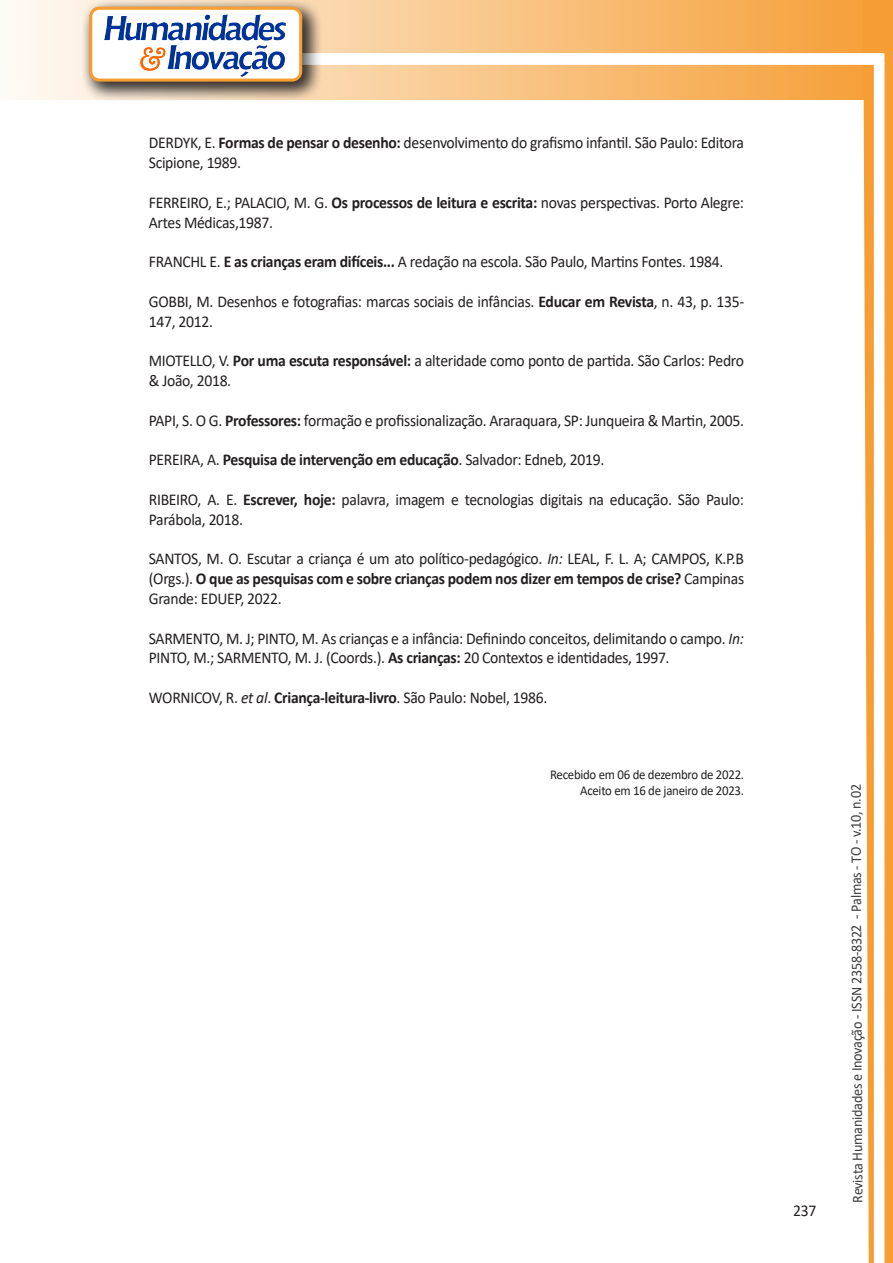
<style>
.page{position:relative;width:893px;height:1263px;background:#fff}
.page>*{position:absolute;margin:0;border:0;box-sizing:border-box;transform-origin:0 0}
.texto{font:16.5px/19.8px "Calibri";letter-spacing:-.02em;color:#231f20;scale:.95 1}
.t1{font:15px "Calibri";letter-spacing:-.025em;color:#3e3e3f;scale:.95 1}
.texto-2{font:13.5px "Calibri";letter-spacing:-.02em;color:#231f20;scale:.95 1}
.s1{font-weight:700}
.s2{font-style:italic}
</style>
<div class="page">
<svg style="left:5px;top:0;width:858px;height:100px;background:#f9c484"></svg>
<div style="left:302px;top:53px;width:582px;height:12px;background:#fff;border:2px solid #fff"></div>
<svg style="left:863px;top:0;width:30px;height:1263px"></svg>
<div style="left:81px;top:0;width:241px;height:102px;background:#231f20;opacity:.75"></div>
<div style="left:91px;top:8px;width:210px;height:72px;background:#fff;border-radius:9px"></div>
<img style="left:104px;top:14px;width:181px;height:62px">
<div style="left:89px;top:7px;width:213px;height:75px;border:3px solid #f69e34;border-radius:9px"></div>
<p class="texto" style="left:149px;top:133px;width:628px">DERDYK, E. <span class="s1">Formas de pensar o desenho:</span> desenvolvimento do grafismo infantil. São Paulo: Editora<br>Scipione, 1989.</p>
<p class="texto" style="left:149px;top:192px;width:628px">FERREIRO, E.; PALACIO, M. G. <span class="s1">Os processos de leitura e escrita:</span> novas perspectivas. Porto Alegre:<br>Artes Médicas,1987.</p>
<p class="texto" style="left:149px;top:251px;width:606px">FRANCHL E. <span class="s1">E as crianças eram difíceis...</span> A redação na escola. São Paulo, Martins Fontes. 1984.</p>
<p class="texto" style="left:149px;top:291px;width:628px">GOBBI, M. Desenhos e fotografias: marcas sociais de infâncias. <span class="s1">Educar em Revista</span>, n. 43, p. 135-<br>147, 2012.</p>
<p class="texto" style="left:149px;top:350px;width:628px">MIOTELLO, V. <span class="s1">Por uma escuta responsável:</span> a alteridade como ponto de partida. São Carlos: Pedro &amp; João, 2018.</p>
<p class="texto" style="left:149px;top:410px;width:628px">PAPI, S. O G. <span class="s1">Professores:</span> formação e profissionalização. Araraquara, SP: Junqueira &amp; Martin, 2005.</p>
<p class="texto" style="left:149px;top:449px;width:481px">PEREIRA, A. <span class="s1">Pesquisa de intervenção em educação</span>. Salvador: Edneb, 2019.</p>
<p class="texto" style="left:149px;top:489px;width:628px">RIBEIRO, A. E. <span class="s1">Escrever, hoje:</span> palavra, imagem e tecnologias digitais na educação. São Paulo:<br>Parábola, 2018.</p>
<p class="texto" style="left:149px;top:548px;width:628px;text-align:justify">SANTOS, M. O. Escutar a criança é um ato político-pedagógico. <span class="s2">In:</span> LEAL, F. L. A; CAMPOS, K.P.B (Orgs.). <span class="s1">O que as pesquisas com e sobre crianças podem nos dizer em tempos de crise?</span> Campinas Grande: EDUEP, 2022.</p>
<p class="texto" style="left:149px;top:628px;width:628px">SARMENTO, M. J; PINTO, M. As crianças e a infância: Definindo conceitos, delimitando o campo. <span class="s2">In:<br></span>PINTO, M.; SARMENTO, M. J. (Coords.). <span class="s1">As crianças:</span> 20 Contextos e identidades, 1997.</p>
<p class="texto" style="left:149px;top:687px;width:421px">WORNICOV, R. <span class="s2">et al</span>. <span class="s1">Criança-leitura-livro</span>. São Paulo: Nobel, 1986.</p>
<p class="texto-2" style="left:550px;top:765px;width:206px">Recebido em 06 de dezembro de 2022.</p>
<p class="texto-2" style="left:580px;top:781px;width:174px">Aceito em 16 de janeiro de 2023.</p>
<p class="texto" style="left:793px;top:1200px;width:26px">237</p>
<p class="t1" style="left:846px;top:1203px;width:442px;rotate:-90deg">Revista Humanidades e Inovação - ISSN 2358-8322 - Palmas - TO - v.10, n.02</p>
</div>
